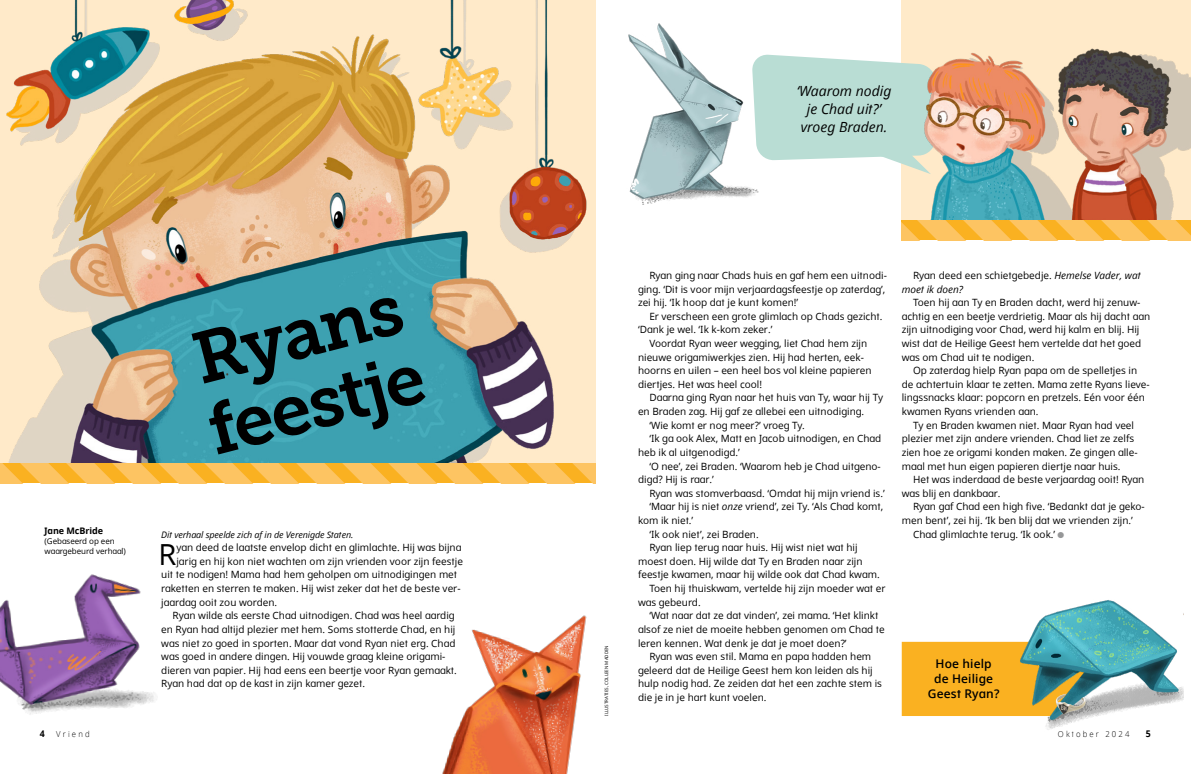
<style>
.page{position:relative;width:1191px;height:774px;background:#fff}
.page>*{position:absolute;margin:0;border:0;box-sizing:border-box;transform-origin:0 0}
.h1_Museo_title{font:72.2px/72.2px "Museo Slablds Lat 700";color:#000}
.p1_first{font:29.1px "Dots Solidlds Lat";color:#000}
.t1{font:italic 14px/18px "Dots Solidlds Lat";color:#000;text-align:center}
.p1_aside_info_first__literacy_prompt{font:600 12px/15px "Dots Solidlds Lat";letter-spacing:.01em;color:#000;text-align:center}
.p1{font:10px/13.6px "Dots Solidlds Lat";color:#000}
.p1_first-2{font:10px "Dots Solidlds Lat";color:#000}
.p1-2{font:italic 10px/13.6px "Dots Solidlds Lat";color:#000}
.t2{font:700 9.2px "Dots Solidlds Lat";color:#000;scale:.95 1}
.p1_bio{font:italic 9px "Dots Solidlds Lat";letter-spacing:-.01em;color:#000}
.p1_author-name{font:700 9px "Dots Solidlds Lat";letter-spacing:-.005em;color:#000}
.t3{font:300 8.2px "Dots Solidlds Lat";letter-spacing:.28em;color:#000;scale:.95 1}
.p1_author-role{font:8px/10px "Dots Solidlds Lat";letter-spacing:-.005em;color:#000}
.t4{font:4.5px "Dots Solidlds Lat";color:#000}
.s1{font-style:italic}
.s2{font-style:normal}
.s3{font-family:"Ding P Ilds Dpi";font-size:8.5px;color:#969798}
</style>
<div class="page">
<svg style="left:769px;top:54px;width:132px;height:110px;background:#bfe0d7"></svg>
<div style="left:901px;top:642px;width:116px;height:74px;background:#fab121"></div>
<img style="left:901px;top:0;width:290px;height:220px">
<img style="left:0;top:0;width:595px;height:463px">
<img style="left:0;top:574px;width:157px;height:141px">
<img style="left:442px;top:615px;width:145px;height:159px">
<svg style="left:0;top:463px;width:595px;height:20px;background:#fbbc48"></svg>
<svg style="left:901px;top:220px;width:290px;height:20px;background:#fbbc48"></svg>
<img style="left:628px;top:23px;width:141px;height:182px">
<img style="left:1017px;top:600px;width:166px;height:130px">
<img style="left:1053px;top:694px;width:34px;height:20px">
<p class="p1_author-name" style="left:45px;top:524px;width:60px">Jane McBride</p>
<p class="p1_author-role" style="left:45px;top:536px;width:83px">(Gebaseerd op een waargebeurd verhaal)</p>
<p class="h1_Museo_title" style="left:180px;top:324px;width:223px;rotate:-15deg">Ryans feestje</p>
<p class="p1_bio" style="left:161px;top:528px;width:194px">Dit verhaal speelde zich af in de Verenigde Staten.</p>
<p class="p1_first" style="left:158px;top:533px;width:19px">R</p>
<p class="p1_first-2" style="left:176px;top:540px;width:286px">yan deed de laatste envelop dicht en glimlachte. Hij was bijna</p>
<p class="p1_first-2" style="left:176px;top:554px;width:288px">jarig en hij kon niet wachten om zijn vrienden voor zijn feestje</p>
<p class="p1_first-2" style="left:161px;top:567px;width:297px">uit te nodigen! Mama had hem geholpen om uitnodigingen met</p>
<p class="p1_first-2" style="left:161px;top:581px;width:301px">raketten en sterren te maken. Hij wist zeker dat het de beste ver-</p>
<p class="p1_first-2" style="left:161px;top:595px;width:117px">jaardag ooit zou worden.</p>
<p class="p1" style="left:161px;top:609px;width:297px;text-indent:11px">Ryan wilde als eerste Chad uitnodigen. Chad was heel aardig en Ryan had altijd plezier met hem. Soms stotterde Chad, en hij was niet zo goed in sporten. Maar dat vond Ryan niet erg. Chad was goed in andere dingen. Hij vouwde graag kleine origami&shy;dieren van papier. Hij had eens een beertje voor Ryan gemaakt.<br>Ryan had dat op de kast in zijn kamer gezet.</p>
<p class="t1" style="left:796px;top:82px;width:96px">‘Waarom nodig je Chad uit?’ vroeg Braden.</p>
<p class="t4" style="left:603px;top:716px;width:72px;rotate:-90deg">ILLUSTRATIES, COLLEEN MADDEN</p>
<p class="p1" style="left:638px;top:269px;width:250px;text-indent:11px">Ryan ging naar Chads huis en gaf hem een uitnodi&shy;ging. ‘Dit is voor mijn verjaardagsfeestje op zaterdag’, zei hij. ‘Ik hoop dat je kunt komen!’</p>
<p class="p1" style="left:638px;top:309px;width:246px;text-indent:11px">Er verscheen een grote glimlach op Chads gezicht. ‘Dank je wel. ‘Ik k-kom zeker.’</p>
<p class="p1" style="left:638px;top:337px;width:235px;text-indent:11px">Voordat Ryan weer wegging, liet Chad hem zijn nieuwe origamiwerkjes zien. Hij had herten, eek&shy;hoorns en uilen – een heel bos vol kleine papieren diertjes. Het was heel cool!</p>
<p class="p1" style="left:638px;top:391px;width:247px;text-indent:11px">Daarna ging Ryan naar het huis van Ty, waar hij Ty en Braden zag. Hij gaf ze allebei een uitnodiging.</p>
<p class="p1" style="left:649px;top:418px;width:157px">‘Wie komt er nog meer?’ vroeg Ty.</p>
<p class="p1" style="left:638px;top:432px;width:245px;text-indent:11px">‘Ik ga ook Alex, Matt en Jacob uitnodigen, en Chad heb ik al uitgenodigd.’</p>
<p class="p1" style="left:638px;top:459px;width:244px;text-indent:11px">‘O nee’, zei Braden. ‘Waarom heb je Chad uitgeno&shy;digd? Hij is raar.’</p>
<p class="p1" style="left:649px;top:486px;width:237px">Ryan was stomverbaasd. ‘Omdat hij mijn vriend is.’</p>
<p class="p1" style="left:638px;top:500px;width:247px;text-indent:11px">‘Maar hij is niet <span class="s1">onze</span> vriend’, zei Ty. ‘Als Chad komt, kom ik niet.’</p>
<p class="p1" style="left:649px;top:527px;width:111px">‘Ik ook niet’, zei Braden.</p>
<p class="p1" style="left:638px;top:541px;width:243px;text-indent:11px">Ryan liep terug naar huis. Hij wist niet wat hij moest doen. Hij wilde dat Ty en Braden naar zijn feestje kwamen, maar hij wilde ook dat Chad kwam.</p>
<p class="p1" style="left:638px;top:582px;width:249px;text-indent:11px">Toen hij thuiskwam, vertelde hij zijn moeder wat er was gebeurd.</p>
<p class="p1" style="left:638px;top:609px;width:248px;text-indent:11px">‘Wat naar dat ze dat vinden’, zei mama. ‘Het klinkt alsof ze niet de moeite hebben genomen om Chad te leren kennen. Wat denk je dat je moet doen?’</p>
<p class="p1" style="left:638px;top:650px;width:245px;text-indent:11px">Ryan was even stil. Mama en papa hadden hem geleerd dat de Heilige Geest hem kon leiden als hij hulp nodig had. Ze zeiden dat het een zachte stem is die je in je hart kunt voelen.</p>
<p class="p1-2" style="left:901px;top:269px;width:240px;text-indent:11px"><span class="s2">Ryan deed een schietgebedje.</span> Hemelse Vader, wat moet ik doen?</p>
<p class="p1" style="left:901px;top:296px;width:250px;text-indent:11px">Toen hij aan Ty en Braden dacht, werd hij zenuw&shy;achtig en een beetje verdrietig. Maar als hij dacht aan zijn uitnodiging voor Chad, werd hij kalm en blij. Hij wist dat de Heilige Geest hem vertelde dat het goed was om Chad uit te nodigen.</p>
<p class="p1" style="left:901px;top:364px;width:249px;text-indent:11px">Op zaterdag hielp Ryan papa om de spelletjes in de achtertuin klaar te zetten. Mama zette Ryans lieve&shy;lingssnacks klaar: popcorn en pretzels. Eén voor één kwamen Ryans vrienden aan.</p>
<p class="p1" style="left:901px;top:418px;width:237px;text-indent:11px">Ty en Braden kwamen niet. Maar Ryan had veel plezier met zijn andere vrienden. Chad liet ze zelfs zien hoe ze origami konden maken. Ze gingen alle&shy;maal met hun eigen papieren diertje naar huis.</p>
<p class="p1" style="left:901px;top:473px;width:244px;text-indent:11px">Het was inderdaad de beste verjaardag ooit! Ryan was blij en dankbaar.</p>
<p class="p1" style="left:901px;top:500px;width:244px;text-indent:11px">Ryan gaf Chad een high five. ‘Bedankt dat je geko&shy;men bent’, zei hij. ‘Ik ben blij dat we vrienden zijn.’</p>
<p class="p1" style="left:913px;top:527px;width:152px">Chad glimlachte terug. ‘Ik ook.’ <span class="s3">●</span></p>
<p class="p1_aside_info_first__literacy_prompt" style="left:927px;top:656px;width:73px">Hoe hielp de Heilige<br>Geest Ryan?</p>
<p class="t2" style="left:40px;top:727px;width:7px">4</p>
<p class="t3" style="left:56px;top:728px;width:37px">Vriend</p>
<p class="t3" style="left:1058px;top:728px;width:77px">Oktober 2024</p>
<p class="t2" style="left:1146px;top:727px;width:7px">5</p>
</div>
